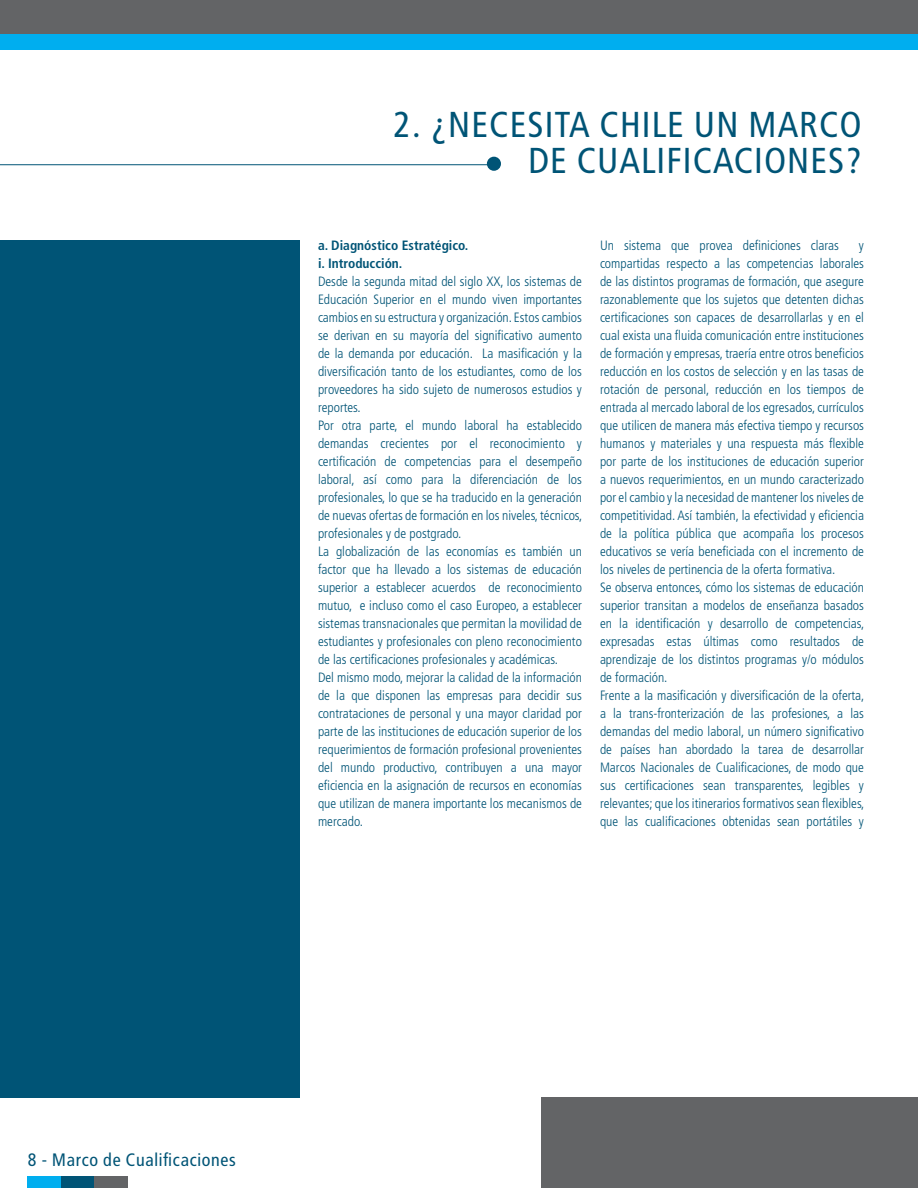
<style>
.page{position:relative;width:918px;height:1188px;background:#fff}
.page>*{position:absolute;margin:0;border:0;box-sizing:border-box;transform-origin:0 0}
.t1{font:36px/36px "Transit";color:#005476;text-align:right}
.t2{font:18px "Transit";color:#005476}
.t3{font:300 condensed 13.5px/18px "Frutiger LT Std";color:#005476}
.t4{font:700 condensed 13.5px/18px "Frutiger LT Std";color:#005476}
</style>
<div class="page">
<div style="left:61px;top:1176px;width:33px;height:12px;background:#005476"></div>
<div style="left:28px;top:1176px;width:33px;height:12px;background:#00aeef"></div>
<div style="left:94px;top:1176px;width:33px;height:12px;background:#636466"></div>
<hr style="left:0;top:164px;width:495px;height:1px;background:#005476">
<div style="left:0;top:0;width:918px;height:34px;background:#636466"></div>
<div style="left:0;top:35px;width:918px;height:15px;background:#00aeef"></div>
<div style="left:487px;top:157px;width:14px;height:14px;background:#005476;border-radius:50%"></div>
<div style="left:0;top:240px;width:299px;height:857px;background:#005476"></div>
<div style="left:542px;top:1097px;width:376px;height:91px;background:#636466"></div>
<h1 class="t1" style="left:394px;top:106px;width:471px">2. ¿NECESITA CHILE UN MARCO<br>DE CUALIFICACIONES?</h1>
<p class="t4" style="left:318px;top:236px;width:152px">a. Diagnóstico Estratégico. i. Introducción.</p>
<p class="t3" style="left:318px;top:273px;width:266px">Desde la segunda mitad del siglo XX, los sistemas de Educación Superior en el mundo viven importantes cambios en su estructura y organización. Estos cambios se derivan en su mayoría del significativo aumento de la demanda por educación. La masificación y la diversificación tanto de los estudiantes, como de los proveedores ha sido sujeto de numerosos estudios y reportes.<br>Por otra parte, el mundo laboral ha establecido demandas crecientes por el reconocimiento y certificación de competencias para el desempeño laboral, así como para la diferenciación de los profesionales, lo que se ha traducido en la generación de nuevas ofertas de formación en los niveles, técnicos, profesionales y de postgrado.<br>La globalización de las economías es también un factor que ha llevado a los sistemas de educación superior a establecer acuerdos de reconocimiento mutuo, e incluso como el caso Europeo, a establecer sistemas transnacionales que permitan la movilidad de estudiantes y profesionales con pleno reconocimiento de las certificaciones profesionales y académicas.<br>Del mismo modo, mejorar la calidad de la información de la que disponen las empresas para decidir sus contrataciones de personal y una mayor claridad por parte de las instituciones de educación superior de los requerimientos de formación profesional provenientes del mundo productivo, contribuyen a una mayor eficiencia en la asignación de recursos en economías que utilizan de manera importante los mecanismos de mercado.</p>
<p class="t3" style="left:600px;top:237px;width:240px">Un sistema que provea definiciones claras</p>
<p class="t3" style="left:600px;top:237px;width:266px;text-indent:259px">y compartidas respecto a las competencias laborales de las distintos programas de formación, que asegure razonablemente que los sujetos que detenten dichas certificaciones son capaces de desarrollarlas y en el cual exista una fluida comunicación entre instituciones de formación y empresas, traería entre otros beneficios reducción en los costos de selección y en las tasas de rotación de personal, reducción en los tiempos de entrada al mercado laboral de los egresados, currículos que utilicen de manera más efectiva tiempo y recursos humanos y materiales y una respuesta más flexible por parte de los instituciones de educación superior a nuevos requerimientos, en un mundo caracterizado por el cambio y la necesidad de mantener los niveles de competitividad. Así también, la efectividad y eficiencia de la política pública que acompaña los procesos educativos se vería beneficiada con el incremento de los niveles de pertinencia de la oferta formativa.<br>Se observa entonces, cómo los sistemas de educación superior transitan a modelos de enseñanza basados en la identificación y desarrollo de competencias, expresadas estas últimas como resultados de aprendizaje de los distintos programas y/o módulos de formación.<br>Frente a la masificación y diversificación de la oferta, a la trans-fronterización de las profesiones, a las demandas del medio laboral, un número significativo de países han abordado la tarea de desarrollar Marcos Nacionales de Cualificaciones, de modo que sus certificaciones sean transparentes, legibles y relevantes; que los itinerarios formativos sean flexibles, que las cualificaciones obtenidas sean portátiles y</p>
<h2 class="t2" style="left:28px;top:1149px;width:210px">8 - Marco de Cualificaciones</h2>
</div>
